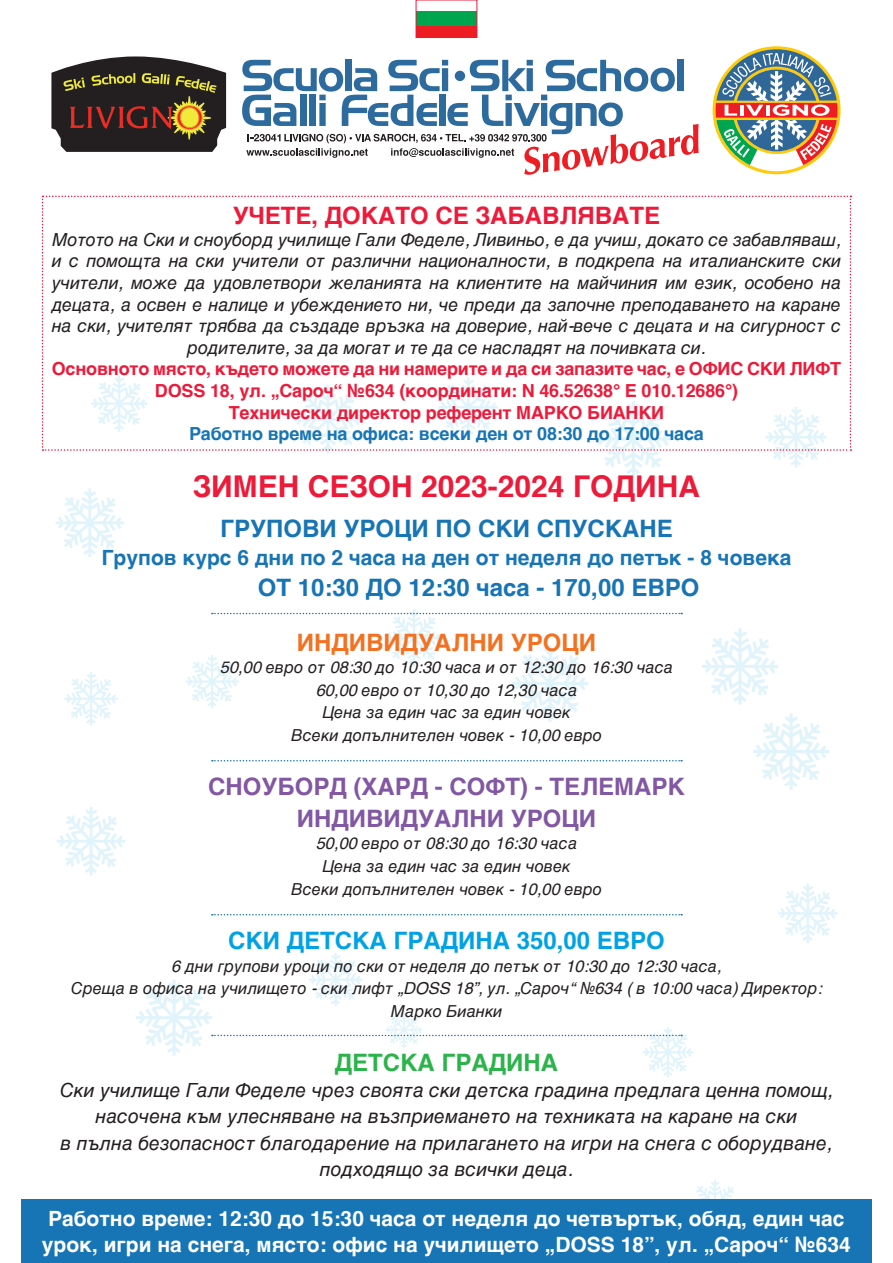
<style>
.page{position:relative;width:893px;height:1263px;background:#fff}
.page>*{position:absolute;margin:0;border:0;box-sizing:border-box;transform-origin:0 0}
.t1{font:700 30px "Helvetica";color:#ed1a3a}
.t2{font:700 24px "Helvetica";color:#1774b5}
.t3{font:700 24px "Helvetica";color:#8257a3}
.t4{font:700 24px "Helvetica";color:#00a2e4}
.t5{font:700 24px "Helvetica";color:#ed1a3a}
.t6{font:700 24px "Helvetica";color:#f37121}
.t7{font:700 24px "Helvetica";color:#2cb34b}
.t8{font:700 21px/25.2px "Helvetica";color:#fff}
.t9{font:700 21px "Helvetica";color:#1774b5}
.t10{font:italic 19.5px/26.2px "Helvetica";color:#231f20;text-align:center}
.t11{font:italic 18px/21.6px "Helvetica";letter-spacing:-.01em;color:#231f20;text-align:center}
.t12{font:700 18px/21.6px "Helvetica";letter-spacing:-.01em;color:#ed1a3a;text-align:center}
.t13{font:700 18px "Helvetica";letter-spacing:-.01em;color:#1774b5}
.t14{font:italic 16.5px "Helvetica";color:#231f20}
</style>
<div class="page">
<svg style="left:64px;top:672px;width:54px;height:53px"></svg>
<svg style="left:57px;top:807px;width:68px;height:68px"></svg>
<svg style="left:56px;top:488px;width:68px;height:69px"></svg>
<svg style="left:702px;top:628px;width:76px;height:76px"></svg>
<svg style="left:753px;top:713px;width:76px;height:77px"></svg>
<svg style="left:778px;top:884px;width:59px;height:59px"></svg>
<svg style="left:696px;top:1180px;width:38px;height:19px"></svg>
<svg style="left:242px;top:60px;width:457px;height:115px"></svg>
<svg style="left:716px;top:49px;width:121px;height:122px"></svg>
<svg style="left:51px;top:56px;width:175px;height:96px;background:#514336"></svg>
<svg style="left:42px;top:196px;width:809px;height:281px"></svg>
<div style="left:21px;top:1199px;width:850px;height:64px;background:#1774b5"></div>
<svg style="left:185px;top:609px;width:497px;height:112px"></svg>
<svg style="left:212px;top:760px;width:470px;height:1px"></svg>
<svg style="left:212px;top:914px;width:470px;height:1px"></svg>
<svg style="left:136px;top:953px;width:557px;height:124px"></svg>
<svg style="left:418px;top:26px;width:57px;height:10px"></svg>
<svg style="left:418px;top:11px;width:57px;height:1px"></svg>
<div style="left:416px;top:12px;width:61px;height:14px;background:#00a54f"></div>
<div style="left:416px;top:0;width:61px;height:38px;border:1px solid #ed1a3a"></div>
<p class="t5" style="left:233px;top:196px;width:429px">УЧЕТЕ, ДОКАТО СЕ ЗАБАВЛЯВАТЕ</p>
<p class="t11" style="left:52px;top:229px;width:791px">Мотото на Ски и сноуборд училище Гали Феделе, Ливиньо, е да учиш, докато се забавляваш, и с помощта на ски учители от различни националности, в подкрепа на италианските ски учители, може да удовлетвори желанията на клиентите на майчиния им език, особено на децата, а освен е налице и убеждението ни, че преди да започне преподаването на каране на ски, учителят трябва да създаде връзка на доверие, най-вече с децата и на сигурност с родителите, за да могат и те да се насладят на почивката си.</p>
<p class="t12" style="left:52px;top:358px;width:791px">Основното място, където можете да ни намерите и да си запазите час, е ОФИС СКИ ЛИФТ<br>DOSS 18, ул. „Сароч“ №634 (координати: N 46.52638° E 010.12686°)</p>
<p class="t12" style="left:229px;top:402px;width:437px">Технически директор референт МАРКО БИАНКИ</p>
<p class="t13" style="left:189px;top:419px;width:516px">Работно време на офиса: всеки ден от 08:30 до 17:00 часа</p>
<p class="t1" style="left:193px;top:462px;width:509px">ЗИМЕН СЕЗОН 2023-2024 ГОДИНА</p>
<p class="t2" style="left:220px;top:509px;width:454px">ГРУПОВИ УРОЦИ ПО СКИ СПУСКАНЕ</p>
<p class="t9" style="left:102px;top:540px;width:691px">Групов курс 6 дни по 2 часа на ден от неделя до петък - 8 човека</p>
<p class="t2" style="left:258px;top:568px;width:443px">ОТ 10:30 ДО 12:30 часа - 170,00 ЕВРО</p>
<p class="t6" style="left:297px;top:623px;width:301px">ИНДИВИДУАЛНИ УРОЦИ</p>
<p class="t14" style="left:220px;top:654px;width:455px">50,00 евро от 08:30 до 10:30 часа и от 12:30 до 16:30 часа</p>
<p class="t14" style="left:316px;top:677px;width:263px">60,00 евро от 10,30 до 12,30 часа</p>
<p class="t14" style="left:322px;top:700px;width:250px">Цена за един час за един човек</p>
<p class="t14" style="left:291px;top:722px;width:313px">Всеки допълнителен човек - 10,00 евро</p>
<p class="t3" style="left:208px;top:767px;width:478px">СНОУБОРД (ХАРД - СОФТ) - ТЕЛЕМАРК</p>
<p class="t3" style="left:297px;top:799px;width:301px">ИНДИВИДУАЛНИ УРОЦИ</p>
<p class="t14" style="left:316px;top:831px;width:263px">50,00 евро от 08:30 до 16:30 часа</p>
<p class="t14" style="left:322px;top:853px;width:250px">Цена за един час за един човек</p>
<p class="t14" style="left:291px;top:876px;width:313px">Всеки допълнителен човек - 10,00 евро</p>
<p class="t4" style="left:228px;top:921px;width:438px">СКИ ДЕТСКА ГРАДИНА 350,00 ЕВРО</p>
<p class="t14" style="left:171px;top:953px;width:552px">6 дни групови уроци по ски от неделя до петък от 10:30 до 12:30 часа,</p>
<p class="t14" style="left:71px;top:975px;width:753px">Среща в офиса на училището - ски лифт „DOSS 18”, ул. „Сароч“ №634 ( в 10:00 часа) Директор:</p>
<p class="t14" style="left:391px;top:998px;width:113px">Марко Бианки</p>
<p class="t7" style="left:335px;top:1043px;width:225px">ДЕТСКА ГРАДИНА</p>
<p class="t10" style="left:60px;top:1077px;width:775px">Ски училище Гали Феделе чрез своята ски детска градина предлага ценна помощ, насочена към улесняване на възприемането на техниката на каране на ски</p>
<p class="t10" style="left:61px;top:1130px;width:773px">в пълна безопасност благодарение на прилагането на игри на снега с оборудване, подходящо за всички деца.</p>
<p class="t8" style="left:42px;top:1207px;width:810px">Работно време: 12:30 до 15:30 часа от неделя до четвъртък, обяд, един час урок, игри на снега, място: офис на училището „DOSS 18”, ул. „Сароч“ №634</p>
</div>
